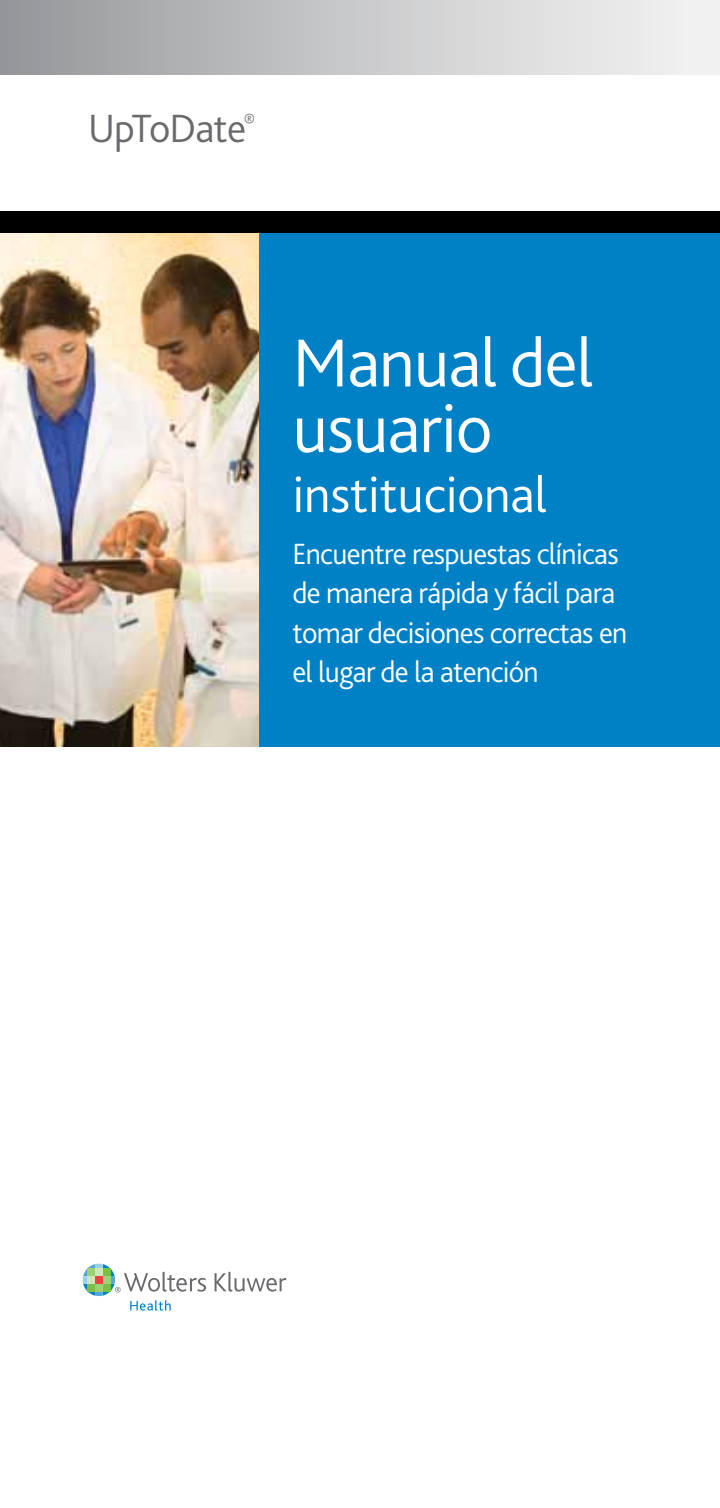
<style>
.page{position:relative;width:720px;height:1508px;background:#fff}
.page>*{position:absolute;margin:0;border:0;box-sizing:border-box;transform-origin:0 0}
.t1{font:300 71px/65.8px "Bliss 2";letter-spacing:-.015em;color:#fff}
.t2{font:300 52.5px "Bliss 2";letter-spacing:-.005em;color:#fff}
.t3{font:300 41.25px "Bliss 2";letter-spacing:-.02em;color:#696a6d}
.t4{font:300 30.5px/39.5px "Bliss 2";letter-spacing:-.025em;color:#fff}
</style>
<div class="page">
<div style="left:0;top:227px;width:720px;height:519px;background:#0081c6"></div>
<img style="left:0;top:232px;width:259px;height:515px">
<div style="left:0;top:0;width:720px;height:75px;background:linear-gradient(to right,#96999b,#f8f7f7)"></div>
<div style="left:0;top:211px;width:720px;height:21px;background:#000"></div>
<svg style="left:215px;top:1271px;width:72px;height:20px"></svg>
<svg style="left:83px;top:1263px;width:123px;height:47px"></svg>
<h3 class="t3" style="left:88px;top:103px;width:169px">UpToDate<sup>®</sup></h3>
<h1 class="t1" style="left:292px;top:328px;width:303px">Manual del usuario</h1>
<h2 class="t2" style="left:292px;top:462px;width:256px">institucional</h2>
<p class="t4" style="left:292px;top:533px;width:336px">Encuentre respuestas clínicas de manera rápida y fácil para tomar decisiones correctas en el lugar de la atención</p>
</div>
